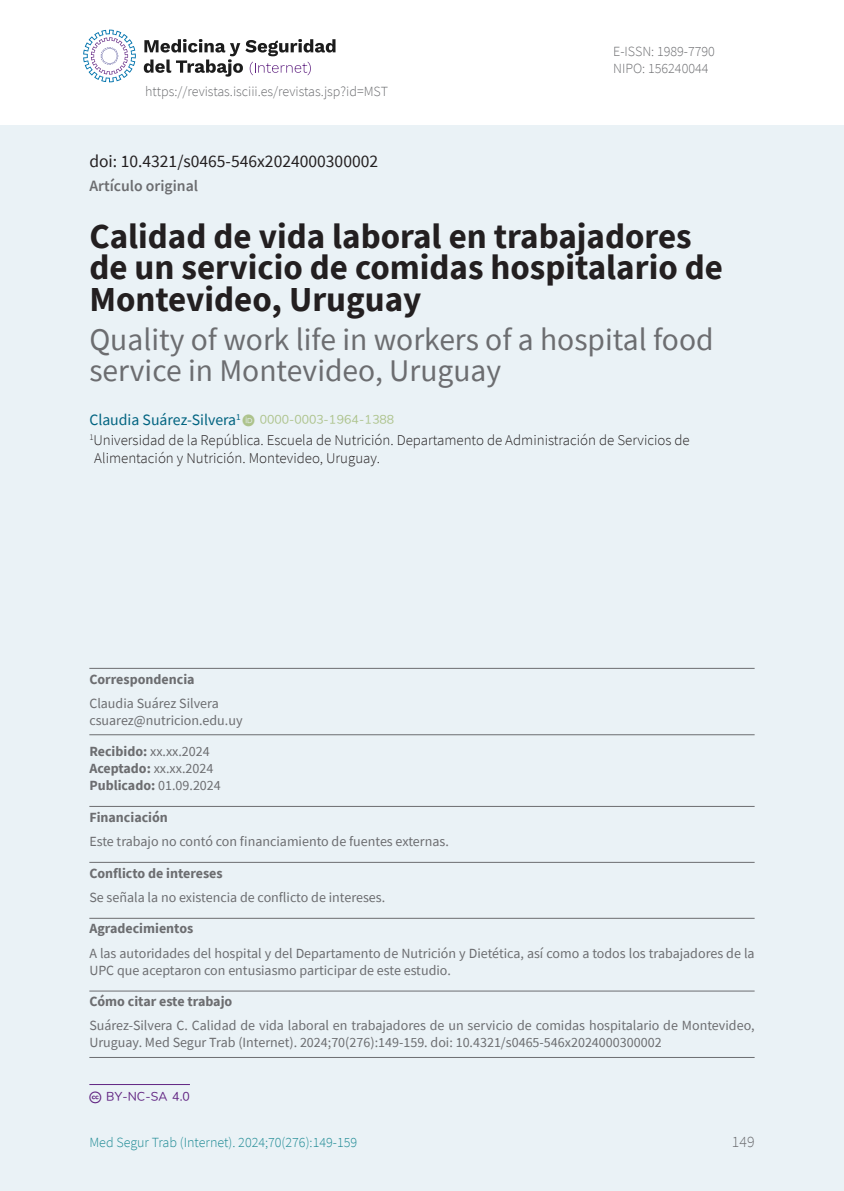
<style>
.page{position:relative;width:844px;height:1191px;background:#fff}
.page>*{position:absolute;margin:0;border:0;box-sizing:border-box;transform-origin:0 0}
.sps_titulo_original{font:700 35px/31.5px "Source Sans Pro";color:#231f20}
.sps_titulo_traduc{font:31.5px/31.5px "Source Sans Pro";color:#6c6d70}
.sps_doi{font:17.5px "Source Sans Pro";color:#231f20}
.sps_autores{font:15.75px "Source Sans Pro";color:#006380}
.sps_seccion{font:600 15.75px "Source Sans Pro";color:#6c6d70}
.t1{font:300 15.75px "Source Sans Pro";color:#6c6d70}
.sps_afiliaciones{font:300 14.88px/17.8px "Source Sans Pro";color:#231f20}
.sps_texto_metadatos{font:14px/16.8px "Source Sans Pro";color:#6c6d70}
.sps_linea_fin_metadatos{font:14px/16.8px "Source Sans Pro";color:#6c6d70}
.sps_titulo_metadatos{font:700 14px "Source Sans Pro";color:#6c6d70}
.t2{font:300 14px/16.8px "Source Sans Pro";color:#6c6d70}
.t3{font:300 14px "Source Sans Pro";color:#1c8993}
.sps_texto_metadatos-2{font:700 14px "Source Sans Pro";color:#6c6d70}
.sps_creativecommons{font:12.25px "Font Awesome 5 Brands";color:#612482}
.sps_autores-2{font:12.25px "Font Awesome 5 Brands";color:#adc38c}
.s1{color:#adc38c}
.s2{font-weight:700}
.s3{font-weight:400}
</style>
<div class="page">
<div style="left:0;top:125px;width:843px;height:1066px;background:#eaf2f6"></div>
<svg style="left:83px;top:30px;width:53px;height:52px"></svg>
<svg style="left:144px;top:39px;width:191px;height:38px"></svg>
<hr style="left:89px;top:668px;width:665px;height:1px;background:#6c6d70">
<hr style="left:89px;top:734px;width:665px;height:1px;background:#6c6d70">
<hr style="left:89px;top:806px;width:665px;height:1px;background:#6c6d70">
<hr style="left:89px;top:862px;width:665px;height:1px;background:#6c6d70">
<hr style="left:89px;top:918px;width:665px;height:1px;background:#6c6d70">
<hr style="left:89px;top:990px;width:665px;height:1px;background:#6c6d70">
<hr style="left:89px;top:1057px;width:665px;height:1px;background:#6c6d70">
<hr style="left:89px;top:1084px;width:101px;height:1px;background:#612482">
<p class="t2" style="left:145px;top:83px;width:244px">https://revistas.isciii.es/revistas.jsp?id=MST</p>
<p class="t2" style="left:613px;top:43px;width:103px">E-ISSN: 1989-7790<br>NIPO: 156240044</p>
<p class="sps_doi" style="left:89px;top:150px;width:290px">doi: 10.4321/s0465-546x2024000300002</p>
<p class="sps_seccion" style="left:89px;top:176px;width:110px">Artículo original</p>
<p class="sps_titulo_original" style="left:89px;top:220px;width:635px">Calidad de vida laboral en trabajadores de un servicio de comidas hospitalario de<br>Montevideo, Uruguay</p>
<p class="sps_titulo_traduc" style="left:89px;top:323px;width:625px">Quality of work life in workers of a hospital food service in Montevideo, Uruguay</p>
<p class="sps_autores" style="left:89px;top:409px;width:167px">Claudia Suárez-Silvera<sup>1</sup> <span class="s1">□</span></p>
<p class="sps_autores-2" style="left:316px;top:414px;width:64px">✓ ✔✓</p>
<p class="sps_afiliaciones" style="left:94px;top:431px;width:597px;text-indent:-5px"><sup>1</sup>Universidad de la República. Escuela de Nutrición. Departamento de Administración de Servicios de<br>Alimentación y Nutrición. Montevideo, Uruguay.</p>
<p class="sps_titulo_metadatos" style="left:89px;top:669px;width:107px">Correspondencia</p>
<p class="sps_texto_metadatos" style="left:89px;top:694px;width:131px">Claudia Suárez Silvera</p>
<p class="sps_linea_fin_metadatos" style="left:89px;top:711px;width:155px">csuarez@nutricion.edu.uy</p>
<p class="sps_texto_metadatos" style="left:89px;top:743px;width:122px"><span class="s2">Recibido:</span> xx.xx.2024</p>
<p class="sps_texto_metadatos" style="left:89px;top:760px;width:125px"><span class="s2">Aceptado:</span> xx.xx.2024</p>
<p class="sps_texto_metadatos-2" style="left:89px;top:775px;width:133px">Publicado: <span class="s3">01.09.2024</span></p>
<p class="sps_titulo_metadatos" style="left:89px;top:807px;width:80px">Financiación</p>
<p class="sps_texto_metadatos" style="left:89px;top:832px;width:361px">Este trabajo no contó con financiamiento de fuentes externas.</p>
<p class="sps_titulo_metadatos" style="left:89px;top:863px;width:135px">Conflicto de intereses</p>
<p class="sps_texto_metadatos" style="left:89px;top:888px;width:297px">Se señala la no existencia de conflicto de intereses.</p>
<p class="sps_titulo_metadatos" style="left:89px;top:919px;width:105px">Agradecimientos</p>
<p class="sps_texto_metadatos" style="left:89px;top:944px;width:666px">A las autoridades del hospital y del Departamento de Nutrición y Dietética, así como a todos los trabajadores de la<br>UPC que aceptaron con entusiasmo participar de este estudio.</p>
<p class="sps_titulo_metadatos" style="left:89px;top:992px;width:144px">Cómo citar este trabajo</p>
<p class="sps_linea_fin_metadatos" style="left:89px;top:1017px;width:666px">Suárez-Silvera C. Calidad de vida laboral en trabajadores de un servicio de comidas hospitalario de Montevideo,<br>Uruguay. Med Segur Trab (Internet). 2024;70(276):149-159. doi: 10.4321/s0465-546x2024000300002</p>
<p class="sps_creativecommons" style="left:89px;top:1091px;width:13px">▼❖□□■▲</p>
<p class="t3" style="left:89px;top:1133px;width:269px">Med Segur Trab (Internet). 2024;70(276):149-159</p>
<p class="t1" style="left:731px;top:1132px;width:24px">149</p>
</div>
